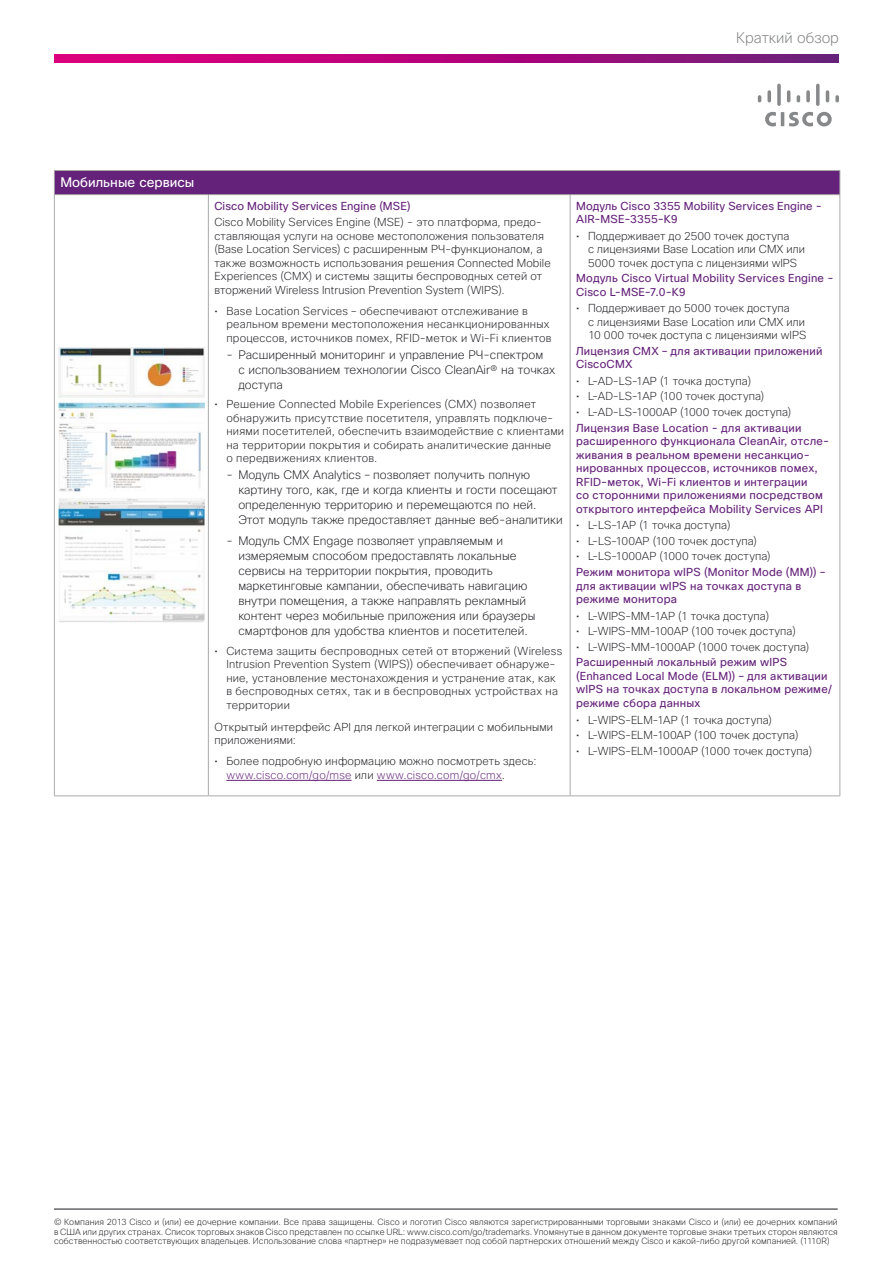
<style>
.page{position:relative;width:893px;height:1263px;background:#fff}
.page>*{position:absolute;margin:0;border:0;box-sizing:border-box;transform-origin:0 0}
.t1{font:200 15px "Cisco Sans";color:#7b7c7e}
.t2{font:13.5px "Cisco Sans";color:#fff}
.t3{font:200 12px/15px "Cisco Sans";color:#1a171c}
.t4{font:200 11.25px/13.5px "Cisco Sans";letter-spacing:.01em;color:#1a171c}
.t5{font:11.25px/13.5px "Cisco Sans";letter-spacing:.02em;color:#65227a}
.t6{font:200 8.7px/9.4px "Cisco Sans";letter-spacing:.005em;color:#1a171c;text-align:justify}
.s1{color:#65227a}
</style>
<div class="page">
<hr style="left:54px;top:1209px;width:784px;height:1px;background:#1a171c">
<svg style="left:54px;top:54px;width:785px;height:8px"></svg>
<svg style="left:758px;top:84px;width:81px;height:42px"></svg>
<div style="left:54px;top:170px;width:786px;height:25px;background:#65227a"></div>
<svg style="left:54px;top:171px;width:1px;height:23px"></svg>
<svg style="left:839px;top:171px;width:1px;height:23px"></svg>
<hr style="left:54px;top:170px;width:786px;height:1px;background:#a9aaac">
<hr style="left:54px;top:195px;width:1px;height:600px;background:#a9aaac">
<hr style="left:54px;top:194px;width:154px;height:1px;background:#a9aaac">
<hr style="left:54px;top:795px;width:154px;height:1px;background:#a9aaac">
<hr style="left:208px;top:195px;width:1px;height:600px;background:#a9aaac">
<hr style="left:208px;top:194px;width:362px;height:1px;background:#a9aaac">
<hr style="left:208px;top:795px;width:362px;height:1px;background:#a9aaac">
<hr style="left:570px;top:195px;width:1px;height:600px;background:#a9aaac">
<hr style="left:839px;top:195px;width:1px;height:600px;background:#a9aaac">
<hr style="left:570px;top:194px;width:270px;height:1px;background:#a9aaac">
<hr style="left:570px;top:795px;width:270px;height:1px;background:#a9aaac">
<img style="left:58px;top:347px;width:146px;height:275px">
<hr style="left:226px;top:780px;width:126px;height:1px;background:#65227a">
<hr style="left:377px;top:780px;width:125px;height:1px;background:#65227a">
<h1 class="t1" style="left:736px;top:32px;width:104px">Краткий обзор</h1>
<p class="t2" style="left:60px;top:177px;width:136px">Мобильные сервисы</p>
<p class="t5" style="left:214px;top:200px;width:198px">Cisco Mobility Services Engine (MSE)</p>
<p class="t4" style="left:214px;top:216px;width:338px">Cisco Mobility Services Engine (MSE) - это платформа, предо&shy;ставляющая услуги на основе местоположения пользователя (Base Location Services) с расширенным РЧ-функционалом, а также возможность использования решения Connected Mobile Experiences (CMX) и системы защиты беспроводных сетей от вторжений Wireless Intrusion Prevention System (WIPS).</p>
<p class="t4" style="left:226px;top:305px;width:327px;text-indent:-12px">• Base Location Services – обеспечивают отслеживание в реальном времени местоположения несанкционированных процессов, источников помех, RFID-меток и Wi-Fi клиентов</p>
<p class="t3" style="left:238px;top:348px;width:318px;text-indent:-12px">- Расширенный мониторинг и управление РЧ-спектром<br>с использованием технологии Cisco CleanAir® на точках доступа</p>
<p class="t4" style="left:226px;top:398px;width:339px;text-indent:-12px">• Решение Connected Mobile Experiences (CMX) позволяет обнаружить присутствие посетителя, управлять подключе&shy;ниями посетителей, обеспечить взаимодействие с клиентами на территории покрытия и собирать аналитические данные<br>о передвижениях клиентов.</p>
<p class="t3" style="left:238px;top:468px;width:326px;text-indent:-12px">- Модуль CMX Analytics – позволяет получить полную картину того, как, где и когда клиенты и гости посещают определенную территорию и перемещаются по ней.<br>Этот модуль также предоставляет данные веб-аналитики</p>
<p class="t3" style="left:238px;top:534px;width:299px;text-indent:-12px">- Модуль CMX Engage позволяет управляемым и измеряемым способом предоставлять локальные сервисы на территории покрытия, проводить маркетинговые кампании, обеспечивать навигацию внутри помещения, а также направлять рекламный контент через мобильные приложения или браузеры смартфонов для удобства клиентов и посетителей.</p>
<p class="t4" style="left:226px;top:645px;width:337px;text-indent:-12px">• Система защиты беспроводных сетей от вторжений (Wireless Intrusion Prevention System (WIPS)) обеспечивает обнаруже&shy;ние, установление местонахождения и устранение атак, как в беспроводных сетях, так и в беспроводных устройствах на территории</p>
<p class="t4" style="left:214px;top:721px;width:340px">Открытый интерфейс API для легкой интеграции с мобильными приложениями:</p>
<p class="t4" style="left:226px;top:755px;width:312px;text-indent:-12px">• Более подробную информацию можно посмотреть здесь: <span class="s1">www.cisco.com/go/mse</span> или <span class="s1">www.cisco.com/go/cmx</span>.</p>
<p class="t5" style="left:576px;top:200px;width:247px">Модуль Cisco 3355 Mobility Services Engine -<br>AIR-MSE-3355-K9</p>
<p class="t4" style="left:588px;top:230px;width:218px;text-indent:-12px">• Поддерживает до 2500 точек доступа<br>с лицензиями Base Location или CMX или<br>5000 точек доступа с лицензиями wIPS</p>
<p class="t5" style="left:576px;top:272px;width:259px">Модуль Cisco Virtual Mobility Services Engine -<br>Cisco L-MSE-7.0-K9</p>
<p class="t4" style="left:588px;top:302px;width:220px;text-indent:-12px">• Поддерживает до 5000 точек доступа<br>с лицензиями Base Location или CMX или<br>10 000 точек доступа с лицензиями wIPS</p>
<p class="t5" style="left:576px;top:345px;width:248px">Лицензия CMX – для активации приложений<br>CiscoCMX</p>
<p class="t4" style="left:576px;top:375px;width:177px">• L-AD-LS-1AP (1 точка доступа)</p>
<p class="t4" style="left:576px;top:390px;width:190px">• L-AD-LS-1AP (100 точек доступа)</p>
<p class="t4" style="left:576px;top:406px;width:217px">• L-AD-LS-1000AP (1000 точек доступа)</p>
<p class="t5" style="left:576px;top:422px;width:254px">Лицензия Base Location - для активации расширенного функционала CleanAir, отсле&shy;живания в реальном времени несанкцио&shy;нированных процессов, источников помех, RFID-меток, Wi-Fi клиентов и интеграции<br>со сторонними приложениями посредством открытого интерфейса Mobility Services API</p>
<p class="t4" style="left:576px;top:519px;width:156px">• L-LS-1AP (1 точка доступа)</p>
<p class="t4" style="left:576px;top:535px;width:182px">• L-LS-100AP (100 точек доступа)</p>
<p class="t4" style="left:576px;top:550px;width:196px">• L-LS-1000AP (1000 точек доступа)</p>
<p class="t5" style="left:576px;top:566px;width:251px">Режим монитора wIPS (Monitor Mode (MM)) – для активации wIPS на точках доступа в режиме монитора</p>
<p class="t4" style="left:576px;top:610px;width:195px">• L-WIPS-MM-1AP (1 точка доступа)</p>
<p class="t4" style="left:576px;top:625px;width:221px">• L-WIPS-MM-100AP (100 точек доступа)</p>
<p class="t4" style="left:576px;top:641px;width:235px">• L-WIPS-MM-1000AP (1000 точек доступа)</p>
<p class="t5" style="left:576px;top:656px;width:258px">Расширенный локальный режим wIPS (Enhanced Local Mode (ELM)) – для активации wIPS на точках доступа в локальном режиме/ режиме сбора данных</p>
<p class="t4" style="left:576px;top:713px;width:197px">• L-WIPS-ELM-1AP (1 точка доступа)</p>
<p class="t4" style="left:576px;top:729px;width:224px">• L-WIPS-ELM-100AP (100 точек доступа)</p>
<p class="t4" style="left:576px;top:745px;width:238px">• L-WIPS-ELM-1000AP (1000 точек доступа)</p>
<p class="t6" style="left:54px;top:1218px;width:785px">© Компания 2013 Cisco и (или) ее дочерние компании. Все права защищены. Cisco и логотип Cisco являются зарегистрированными торговыми знаками Cisco и (или) ее дочерних компаний в США или других странах. Список торговых знаков Cisco представлен по ссылке URL: www.cisco.com/go/trademarks. Упомянутые в данном документе торговые знаки третьих сторон являются собственностью соответствующих владельцев. Использование слова «партнер» не подразумевает под собой партнерских отношений между Cisco и какой-либо другой компанией. (1110R)</p>
</div>
